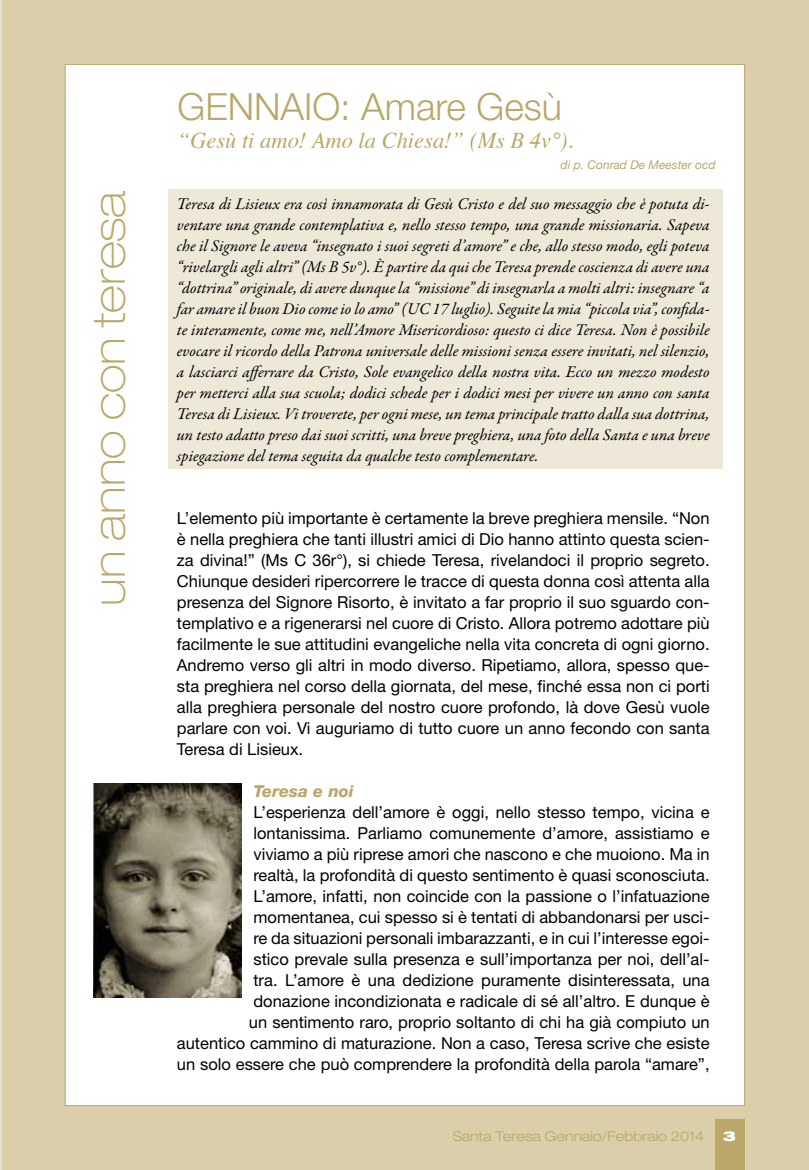
<style>
.page{position:relative;width:809px;height:1170px;background:#fff}
.page>*{position:absolute;margin:0;border:0;box-sizing:border-box;transform-origin:0 0}
.t1{font:100 expanded 45px "Helvetica Neue";color:#baa769}
.t2{font:300 37.5px "Helvetica Neue";color:#baa769}
.t3{font:italic 22.5px "Times";color:#baa769}
.t4{font:16.5px/21px "Helvetica Neue";color:#000;text-align:justify}
.t5{font:italic 16.5px/21px "Garamond Premr Pro";letter-spacing:-.005em;color:#000;text-align:justify}
.t6{font:italic 800 16.5px "Helvetica Neue";color:#baa769}
.t7{font:300 expanded 13.5px "Helvetica Neue";color:#baa769}
.t8{font:900 expanded 13.5px "Helvetica Neue";color:#fff}
.t9{font:italic 12px "Helvetica Neue";color:#baa769}
</style>
<div class="page">
<div style="left:1px;top:0;width:808px;height:1169px;background:#daceab"></div>
<div style="left:715px;top:1119px;width:30px;height:50px;background:#baa769"></div>
<div style="left:65px;top:64px;width:680px;height:1041px;background:#fff;border:1px solid #baa769"></div>
<div style="left:169px;top:189px;width:554px;height:280px;background:#ede8d8"></div>
<hr style="left:0;top:0;width:2px;height:1169px;background:#e6e1cf">
<img style="left:93px;top:783px;width:148px;height:214px">
<h2 class="t2" style="left:178px;top:83px;width:386px">GENNAIO: Amare Gesù</h2>
<h3 class="t3" style="left:178px;top:121px;width:397px">“Gesù ti amo! Amo la Chiesa!” (Ms B 4v°).</h3>
<p class="t9" style="left:560px;top:157px;width:157px">di p. Conrad De Meester ocd</p>
<h1 class="t1" style="left:82px;top:605px;width:416px;rotate:-90deg">un anno con teresa</h1>
<p class="t5" style="left:177px;top:194px;width:534px">Teresa di Lisieux era così innamorata di Gesù Cristo e del suo messaggio che è potuta di&shy;ventare una grande contemplativa e, nello stesso tempo, una grande missionaria. Sapeva che il Signore le aveva “insegnato i suoi segreti d’amore” e che, allo stesso modo, egli poteva “rivelargli agli altri” (Ms B 5v°). È partire da qui che Teresa prende coscienza di avere una “dottrina” originale, di avere dunque la “missione” di insegnarla a molti altri: insegnare “a far amare il buon Dio come io lo amo” (UC 17 luglio). Seguite la mia “piccola via”, confida&shy;te interamente, come me, nell’Amore Misericordioso: questo ci dice Teresa. Non è possibile evocare il ricordo della Patrona universale delle missioni senza essere invitati, nel silenzio, a lasciarci afferrare da Cristo, Sole evangelico della nostra vita. Ecco un mezzo modesto per metterci alla sua scuola; dodici schede per i dodici mesi per vivere un anno con santa Teresa di Lisieux. Vi troverete, per ogni mese, un tema principale tratto dalla sua dottrina, un testo adatto preso dai suoi scritti, una breve preghiera, una foto della Santa e una breve spiegazione del tema seguita da qualche testo complementare.</p>
<p class="t4" style="left:177px;top:507px;width:534px">L’elemento più importante è certamente la breve preghiera mensile. “Non è nella preghiera che tanti illustri amici di Dio hanno attinto questa scien&shy;za divina!” (Ms C 36r°), si chiede Teresa, rivelandoci il proprio segreto.<br>Chiunque desideri ripercorrere le tracce di questa donna così attenta alla presenza del Signore Risorto, è invitato a far proprio il suo sguardo con&shy;templativo e a rigenerarsi nel cuore di Cristo. Allora potremo adottare più facilmente le sue attitudini evangeliche nella vita concreta di ogni giorno.<br>Andremo verso gli altri in modo diverso. Ripetiamo, allora, spesso que&shy;sta preghiera nel corso della giornata, del mese, finché essa non ci porti alla preghiera personale del nostro cuore profondo, là dove Gesù vuole parlare con voi. Vi auguriamo di tutto cuore un anno fecondo con santa Teresa di Lisieux.</p>
<p class="t6" style="left:253px;top:781px;width:102px">Teresa e noi</p>
<p class="t4" style="left:177px;top:801px;width:534px;text-align:right">L’esperienza dell’amore è oggi, nello stesso tempo, vicina e lontanissima. Parliamo comunemente d’amore, assistiamo e<br>viviamo a più riprese amori che nascono e che muoiono. Ma in<br>realtà, la profondità di questo sentimento è quasi sconosciuta.<br>L’amore, infatti, non coincide con la passione o l’infatuazione momentanea, cui spesso si è tentati di abbandonarsi per usci-<br>re da situazioni personali imbarazzanti, e in cui l’interesse egoi-<br>stico prevale sulla presenza e sull’importanza per noi, dell’al-<br>tra. L’amore è una dedizione puramente disinteressata, una donazione incondizionata e radicale di sé all’altro. E dunque è<br>un sentimento raro, proprio soltanto di chi ha già compiuto un autentico cammino di maturazione. Non a caso, Teresa scrive che esiste un solo essere che può comprendere la profondità della parola “amare”,</p>
<p class="t7" style="left:453px;top:1127px;width:253px">Santa Teresa Gennaio/Febbraio 2014</p>
<p class="t8" style="left:722px;top:1126px;width:15px">3</p>
</div>
